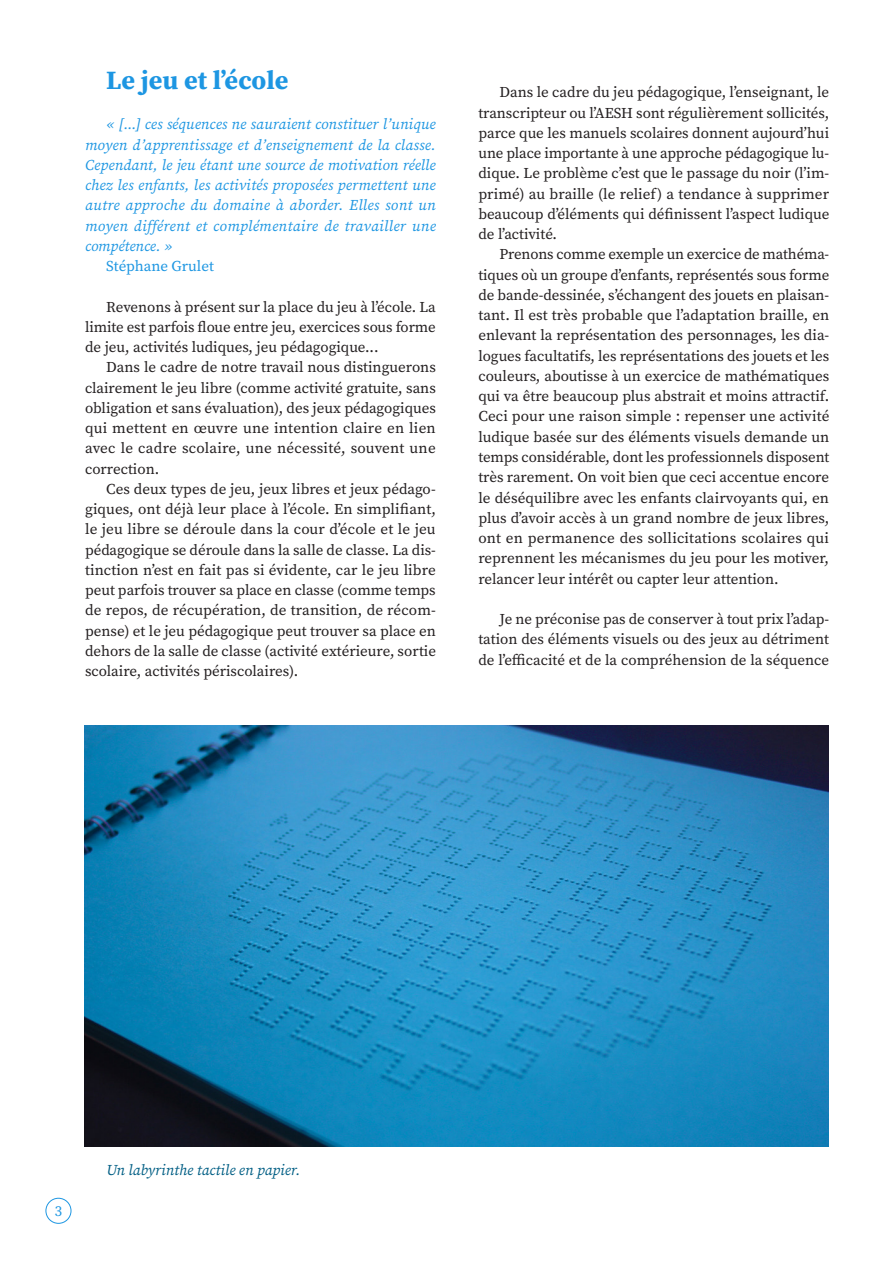
<style>
.page{position:relative;width:893px;height:1263px;background:#fff}
.page>*{position:absolute;margin:0;border:0;box-sizing:border-box;transform-origin:0 0}
.t1{font:700 26.25px "Source Serif Pro";color:#1d96e2}
.t2{font:15px/20.2px "Source Serif Pro";color:#231f20;text-align:justify}
.t3{font:italic 15px/20.2px "Source Serif Pro";letter-spacing:.025em;color:#1d96e2;text-align:justify}
.t4{font:italic 15px "Source Serif Pro";color:#005e84}
.t5{font:15px "Source Serif Pro";color:#1d96e2}
</style>
<div class="page">
<div style="left:46px;top:1198px;width:25px;height:26px;border:1px solid #1d96e2;border-radius:50%"></div>
<img style="left:84px;top:725px;width:744px;height:421px">
<h1 class="t1" style="left:106px;top:62px;width:184px">Le jeu et l’école</h1>
<p class="t3" style="left:85px;top:114px;width:352px;text-indent:21px">« [...] ces séquences ne sauraient constituer l’unique moyen d’apprentissage et d’enseignement de la classe.<br>Cependant, le jeu étant une source de motivation réelle chez les enfants, les activités proposées permettent une autre approche du domaine à aborder. Elles sont un moyen différent et complémentaire de travailler une compétence. »</p>
<p class="t5" style="left:106px;top:256px;width:109px">Stéphane Grulet</p>
<p class="t2" style="left:85px;top:296px;width:352px;text-indent:21px">Revenons à présent sur la place du jeu à l’école. La limite est parfois floue entre jeu, exercices sous forme de jeu, activités ludiques, jeu pédagogique...</p>
<p class="t2" style="left:85px;top:357px;width:352px;text-indent:21px">Dans le cadre de notre travail nous distinguerons clairement le jeu libre (comme activité gratuite, sans obligation et sans évaluation), des jeux pédagogiques qui mettent en œuvre une intention claire en lien avec le cadre scolaire, une nécessité, souvent une correction.</p>
<p class="t2" style="left:85px;top:479px;width:352px;text-indent:21px">Ces deux types de jeu, jeux libres et jeux pédago&shy;giques, ont déjà leur place à l’école. En simplifiant, le jeu libre se déroule dans la cour d’école et le jeu pédagogique se déroule dans la salle de classe. La dis&shy;tinction n’est en fait pas si évidente, car le jeu libre peut parfois trouver sa place en classe (comme temps de repos, de récupération, de transition, de récom&shy;pense) et le jeu pédagogique peut trouver sa place en dehors de la salle de classe (activité extérieure, sortie scolaire, activités périscolaires).</p>
<p class="t2" style="left:478px;top:82px;width:352px;text-indent:21px">Dans le cadre du jeu pédagogique, l’enseignant, le transcripteur ou l’AESH sont régulièrement sollicités, parce que les manuels scolaires donnent aujourd’hui une place importante à une approche pédagogique lu&shy;dique. Le problème c’est que le passage du noir (l’im&shy;primé) au braille (le relief) a tendance à supprimer beaucoup d’éléments qui définissent l’aspect ludique de l’activité.</p>
<p class="t2" style="left:478px;top:244px;width:352px;text-indent:21px">Prenons comme exemple un exercice de mathéma&shy;tiques où un groupe d’enfants, représentés sous forme de bande-dessinée, s’échangent des jouets en plaisan&shy;tant. Il est très probable que l’adaptation braille, en enlevant la représentation des personnages, les dia&shy;logues facultatifs, les représentations des jouets et les couleurs, aboutisse à un exercice de mathématiques qui va être beaucoup plus abstrait et moins attractif.<br>Ceci pour une raison simple : repenser une activité ludique basée sur des éléments visuels demande un temps considérable, dont les professionnels disposent très rarement. On voit bien que ceci accentue encore le déséquilibre avec les enfants clairvoyants qui, en plus d’avoir accès à un grand nombre de jeux libres, ont en permanence des sollicitations scolaires qui reprennent les mécanismes du jeu pour les motiver, relancer leur intérêt ou capter leur attention.</p>
<p class="t2" style="left:478px;top:609px;width:352px;text-indent:21px">Je ne préconise pas de conserver à tout prix l’adap&shy;tation des éléments visuels ou des jeux au détriment de l’efficacité et de la compréhension de la séquence</p>
<p class="t5" style="left:55px;top:1201px;width:9px">3</p>
<p class="t4" style="left:106px;top:1160px;width:195px">Un labyrinthe tactile en papier.</p>
</div>
